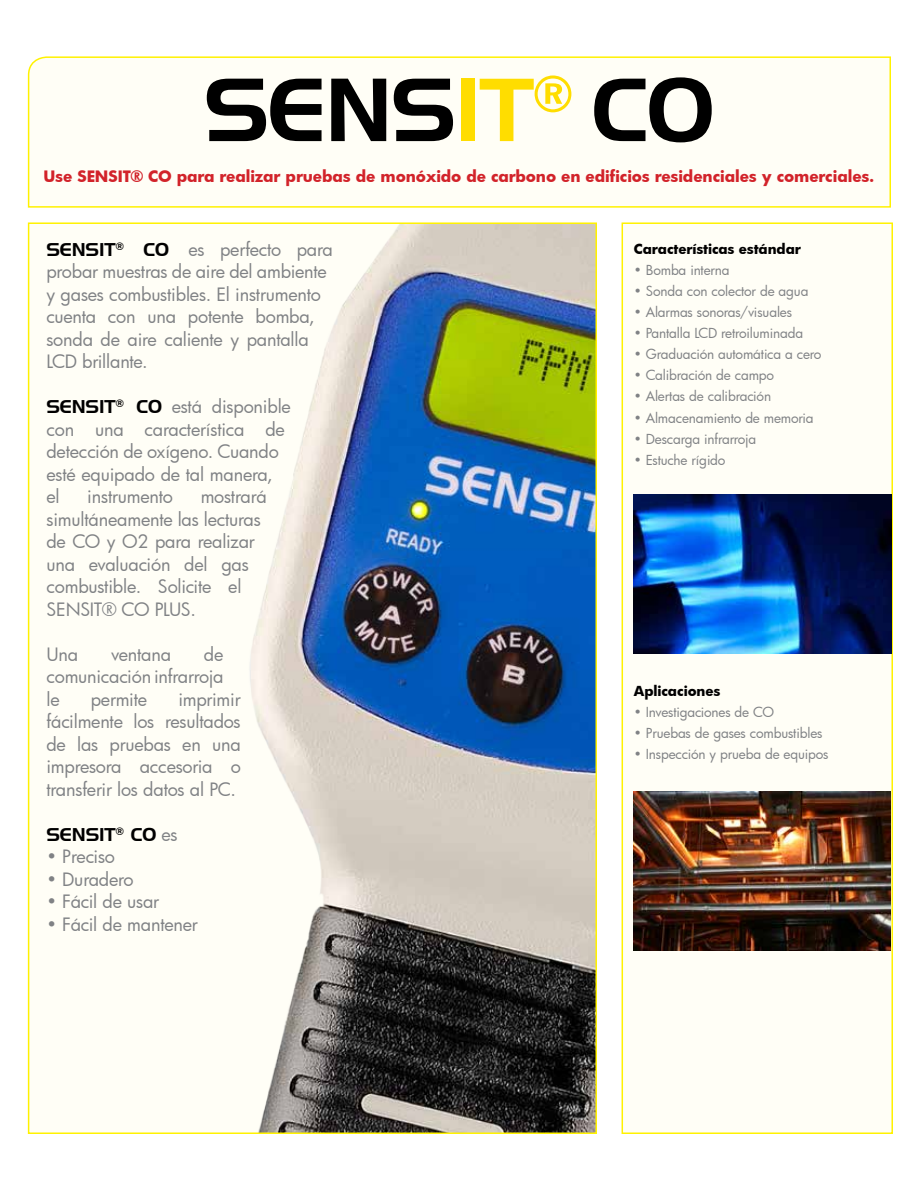
<style>
.page{position:relative;width:918px;height:1188px;background:#fff}
.page>*{position:absolute;margin:0;border:0;box-sizing:border-box;transform-origin:0 0}
.t1{font:87px "Handel Gothic BT";letter-spacing:-.02em;color:#000}
.t2{font:18px/22.5px "Futura";letter-spacing:-.01em;color:#808285}
.t3{font:18px "Handel Gothic BT";letter-spacing:-.01em;color:#000}
.t4{font:700 15.3px "Futura";letter-spacing:-.01em;color:#d2232a}
.t5{font:13.5px "Futura";letter-spacing:-.01em;color:#808285}
.t6{font:700 13.5px "Futura";letter-spacing:-.01em;color:#000}
.s1{color:#fd0}
.s2{font-family:"Handel Gothic BT";color:#000}
.s3{font-family:"Futura";color:#808285}
</style>
<div class="page">
<div style="left:27px;top:56px;width:864px;height:152px;background:#fffef6"></div>
<img style="left:249px;top:225px;width:345px;height:906px">
<div style="left:622px;top:222px;width:271px;height:912px;background:#fffef6;border:2px solid #fff200"></div>
<img style="left:634px;top:791px;width:257px;height:159px">
<img style="left:634px;top:495px;width:257px;height:159px">
<h1 class="t1" style="left:204px;top:57px;width:512px">SENS<span class="s1">IT</span><sup>®</sup> CO</h1>
<p class="t4" style="left:43px;top:165px;width:833px">Use SENSIT® CO para realizar pruebas de monóxido de carbono en edificios residenciales y comerciales.</p>
<p class="t2" style="left:46px;top:237px;width:288px"><span class="s2">SENSIT</span><sup>®</sup> <span class="s2">CO</span> es perfecto para probar muestras de aire del ambiente y gases combustibles. El instrumento cuenta con una potente bomba, sonda de aire caliente y pantalla<br>LCD brillante.</p>
<p class="t2" style="left:46px;top:395px;width:246px"><span class="s2">SENSIT</span><sup>®</sup> <span class="s2">CO</span> está disponible con una característica de detección de oxígeno. Cuando esté equipado de tal manera,<br>el</p>
<p class="t2" style="left:87px;top:485px;width:87px">instrumento</p>
<p class="t2" style="left:46px;top:485px;width:222px;text-indent:154px">mostrará simultáneamente las lecturas de CO y O2 para realizar una evaluación del gas combustible. Solicite el<br>SENSIT® CO PLUS.</p>
<p class="t2" style="left:46px;top:642px;width:33px">Una</p>
<p class="t2" style="left:111px;top:642px;width:62px">ventana</p>
<p class="t2" style="left:46px;top:642px;width:179px;text-align:justify;text-indent:157px">de comunicación infrarroja le</p>
<p class="t2" style="left:46px;top:687px;width:196px;text-align:justify;text-indent:132px">imprimir fácilmente los resultados de las pruebas en una impresora accesoria o transferir los datos al PC.</p>
<p class="t3" style="left:46px;top:823px;width:133px">SENSIT<sup>®</sup> CO <span class="s3">es</span></p>
<p class="t2" style="left:46px;top:845px;width:70px">• Preciso</p>
<p class="t2" style="left:46px;top:867px;width:89px">• Duradero</p>
<p class="t2" style="left:46px;top:890px;width:114px">• Fácil de usar</p>
<p class="t2" style="left:46px;top:912px;width:153px">• Fácil de mantener</p>
<p class="t2" style="left:91px;top:687px;width:58px">permite</p>
<p class="t6" style="left:634px;top:240px;width:168px">Características estándar</p>
<p class="t5" style="left:634px;top:261px;width:97px">• Bomba interna</p>
<p class="t5" style="left:634px;top:282px;width:176px">• Sonda con colector de agua</p>
<p class="t5" style="left:634px;top:303px;width:160px">• Alarmas sonoras/visuales</p>
<p class="t5" style="left:634px;top:324px;width:171px">• Pantalla LCD retroiluminada</p>
<p class="t5" style="left:634px;top:345px;width:189px">• Graduación automática a cero</p>
<p class="t5" style="left:634px;top:366px;width:142px">• Calibración de campo</p>
<p class="t5" style="left:634px;top:387px;width:139px">• Alertas de calibración</p>
<p class="t5" style="left:634px;top:408px;width:181px">• Almacenamiento de memoria</p>
<p class="t5" style="left:634px;top:429px;width:124px">• Descarga infrarroja</p>
<p class="t5" style="left:634px;top:450px;width:93px">• Estuche rígido</p>
<p class="t6" style="left:634px;top:681px;width:88px">Aplicaciones</p>
<p class="t5" style="left:634px;top:702px;width:142px">• Investigaciones de CO</p>
<p class="t5" style="left:634px;top:723px;width:190px">• Pruebas de gases combustibles</p>
<p class="t5" style="left:634px;top:744px;width:196px">• Inspección y prueba de equipos</p>
</div>
